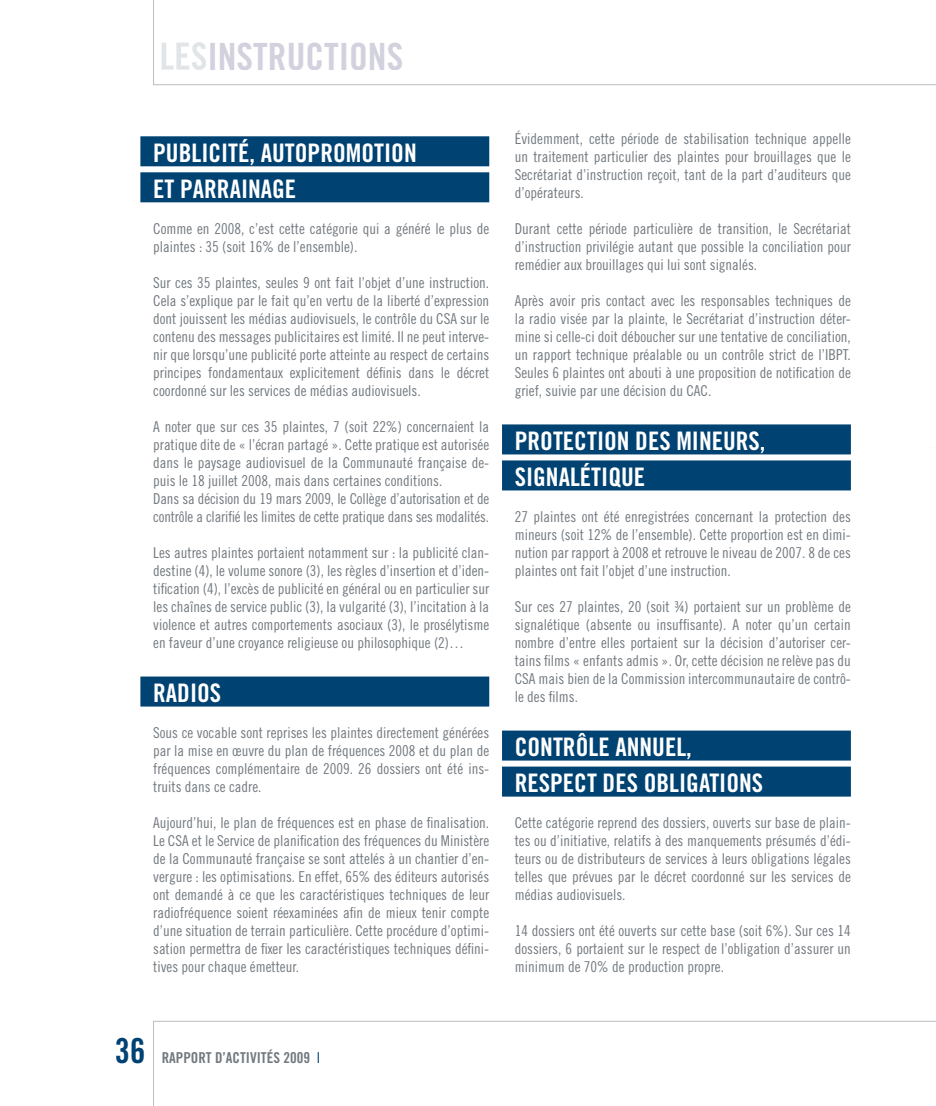
<style>
.page{position:relative;width:936px;height:1106px;background:#fff}
.page>*{position:absolute;margin:0;border:0;box-sizing:border-box;transform-origin:0 0}
.t1{font:37.5px "Trade Gothic LT Std Bd Cn 20";color:#d2d1de}
.t2{font:34.5px "Trade Gothic LT Std Bd Cn 20";color:#004272}
.t3{font:25.5px/36px "Trade Gothic LT Std Bd Cn 20";color:#fff}
.t4{font:15px/18px "Trade Gothic LT Std Cn 18";color:#72797f;text-align:justify}
.t5{font:15px "Trade Gothic LT Std Bd Cn 20";color:#72797f}
.s1{font-family:"Trade Gothic LT Std Cn 18";color:#004272}
</style>
<div class="page">
<svg style="left:153px;top:0;width:782px;height:85px"></svg>
<div style="left:140px;top:136px;width:349px;height:30px;background:#004272"></div>
<div style="left:140px;top:172px;width:349px;height:30px;background:#004272"></div>
<div style="left:140px;top:676px;width:349px;height:30px;background:#004272"></div>
<div style="left:502px;top:424px;width:348px;height:30px;background:#004272"></div>
<div style="left:502px;top:460px;width:348px;height:30px;background:#004272"></div>
<div style="left:502px;top:730px;width:348px;height:30px;background:#004272"></div>
<div style="left:502px;top:766px;width:348px;height:30px;background:#004272"></div>
<svg style="left:161px;top:42px;width:45px;height:28px"></svg>
<svg style="left:153px;top:1020px;width:782px;height:86px"></svg>
<h1 class="t1" style="left:207px;top:33px;width:197px">INSTRUCTIONS</h1>
<h3 class="t3" style="left:153px;top:135px;width:265px">PUBLICITÉ, AUTOPROMOTION<br>ET PARRAINAGE</h3>
<p class="t4" style="left:153px;top:219px;width:337px">Comme en 2008, c’est cette catégorie qui a généré le plus de plaintes : 35 (soit 16% de l’ensemble).</p>
<p class="t4" style="left:153px;top:273px;width:337px">Sur ces 35 plaintes, seules 9 ont fait l’objet d’une instruction.<br>Cela s’explique par le fait qu’en vertu de la liberté d’expression dont jouissent les médias audiovisuels, le contrôle du CSA sur le contenu des messages publicitaires est limité. Il ne peut interve&shy;nir que lorsqu’une publicité porte atteinte au respect de certains principes fondamentaux explicitement définis dans le décret coordonné sur les services de médias audiovisuels.</p>
<p class="t4" style="left:153px;top:417px;width:337px;text-align:left">A noter que sur ces 35 plaintes, 7 (soit 22%) concernaient la pratique dite de « l’écran partagé ». Cette pratique est autorisée dans le paysage audiovisuel de la Communauté française de&shy;puis le 18 juillet 2008, mais dans certaines conditions.<br>Dans sa décision du 19 mars 2009, le Collège d’autorisation et de contrôle a clarifié les limites de cette pratique dans ses modalités.</p>
<p class="t4" style="left:153px;top:543px;width:337px">Les autres plaintes portaient notamment sur : la publicité clan&shy;destine (4), le volume sonore (3), les règles d’insertion et d’iden&shy;tification (4), l’excès de publicité en général ou en particulier sur les chaînes de service public (3), la vulgarité (3), l’incitation à la violence et autres comportements asociaux (3), le prosélytisme en faveur d’une croyance religieuse ou philosophique (2)…</p>
<h3 class="t3" style="left:153px;top:675px;width:69px">RADIOS</h3>
<p class="t4" style="left:153px;top:723px;width:337px">Sous ce vocable sont reprises les plaintes directement générées par la mise en œuvre du plan de fréquences 2008 et du plan de fréquences complémentaire de 2009. 26 dossiers ont été ins&shy;truits dans ce cadre.</p>
<p class="t4" style="left:153px;top:813px;width:337px">Aujourd’hui, le plan de fréquences est en phase de finalisation.<br>Le CSA et le Service de planification des fréquences du Ministère de la Communauté française se sont attelés à un chantier d’en&shy;vergure : les optimisations. En effet, 65% des éditeurs autorisés ont demandé à ce que les caractéristiques techniques de leur radiofréquence soient réexaminées afin de mieux tenir compte d’une situation de terrain particulière. Cette procédure d’optimi&shy;sation permettra de fixer les caractéristiques techniques défini&shy;tives pour chaque émetteur.</p>
<h2 class="t2" style="left:115px;top:1029px;width:32px">36</h2>
<p class="t5" style="left:162px;top:1048px;width:160px">RAPPORT D’ACTIVITÉS 2009 <span class="s1">I</span></p>
<p class="t4" style="left:514px;top:129px;width:337px">Évidemment, cette période de stabilisation technique appelle un traitement particulier des plaintes pour brouillages que le Secrétariat d’instruction reçoit, tant de la part d’auditeurs que d’opérateurs.</p>
<p class="t4" style="left:514px;top:219px;width:337px">Durant cette période particulière de transition, le Secrétariat d’instruction privilégie autant que possible la conciliation pour remédier aux brouillages qui lui sont signalés.</p>
<p class="t4" style="left:514px;top:291px;width:337px">Après avoir pris contact avec les responsables techniques de la radio visée par la plainte, le Secrétariat d’instruction déter&shy;mine si celle-ci doit déboucher sur une tentative de conciliation, un rapport technique préalable ou un contrôle strict de l’IBPT.<br>Seules 6 plaintes ont abouti à une proposition de notification de grief, suivie par une décision du CAC.</p>
<h3 class="t3" style="left:514px;top:423px;width:252px">PROTECTION DES MINEURS,<br>SIGNALÉTIQUE</h3>
<p class="t4" style="left:514px;top:507px;width:337px">27 plaintes ont été enregistrées concernant la protection des mineurs (soit 12% de l’ensemble). Cette proportion est en dimi&shy;nution par rapport à 2008 et retrouve le niveau de 2007. 8 de ces plaintes ont fait l’objet d’une instruction.</p>
<p class="t4" style="left:514px;top:597px;width:337px">Sur ces 27 plaintes, 20 (soit ¾) portaient sur un problème de signalétique (absente ou insuffisante). A noter qu’un certain nombre d’entre elles portaient sur la décision d’autoriser cer&shy;tains films « enfants admis ». Or, cette décision ne relève pas du CSA mais bien de la Commission intercommunautaire de contrô&shy;le des films.</p>
<h3 class="t3" style="left:514px;top:729px;width:250px">CONTRÔLE ANNUEL,<br>RESPECT DES OBLIGATIONS</h3>
<p class="t4" style="left:514px;top:813px;width:337px">Cette catégorie reprend des dossiers, ouverts sur base de plain&shy;tes ou d’initiative, relatifs à des manquements présumés d’édi&shy;teurs ou de distributeurs de services à leurs obligations légales telles que prévues par le décret coordonné sur les services de médias audiovisuels.</p>
<p class="t4" style="left:514px;top:921px;width:337px">14 dossiers ont été ouverts sur cette base (soit 6%). Sur ces 14 dossiers, 6 portaient sur le respect de l’obligation d’assurer un minimum de 70% de production propre.</p>
</div>
